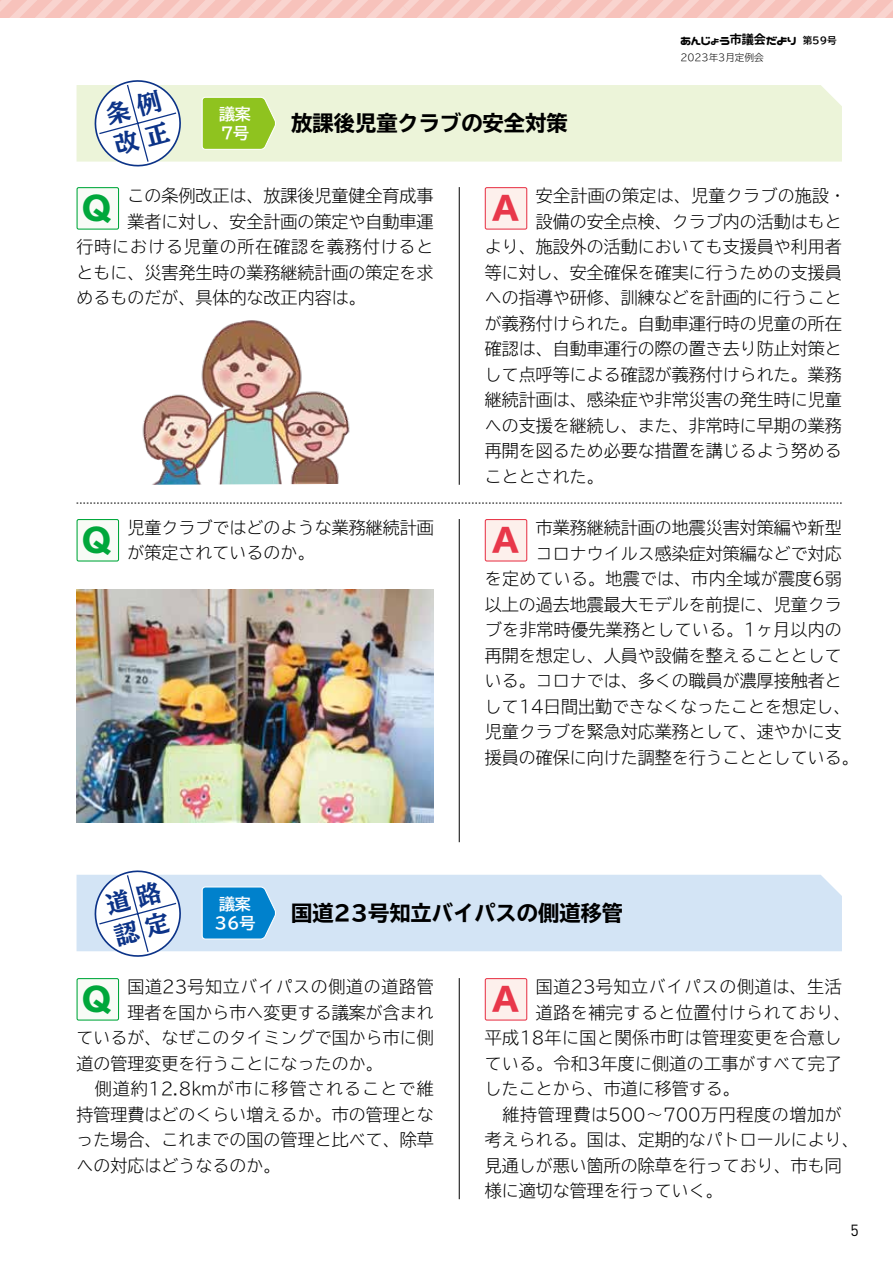
<style>
.page{position:relative;width:893px;height:1263px;background:#fff}
.page>*{position:absolute;margin:0;border:0;box-sizing:border-box;transform-origin:0 0}
.t1{font:800 31.95px "TBUD Go Std";color:#e8374a}
.t2{font:800 31.95px "TBUD Go Std";color:#00a73b}
.t3{font:800 24.15px/31.8px "TBUD Min Std";color:#0c3388}
.t4{font:700 expanded 21.3px "TBUD Go Std";color:#000}
.t5{font:300 16.95px/25.5px "TBUD Go Std Super";color:#000}
.t6{font:300 16.95px "TBUD Go Std Super";letter-spacing:.04em;color:#000}
.t7{font:300 16.95px "TBUD Go Std Super";letter-spacing:.03em;color:#000}
.t8{font:300 16.95px "TBUD Go Std Super";letter-spacing:.065em;color:#000}
.t9{font:300 16.95px "TBUD Go Std Super";letter-spacing:.05em;color:#000}
.t10{font:300 16.95px "TBUD Go Std Super";letter-spacing:.035em;color:#000}
.t11{font:700 15.9px/19.2px "TBUD Go Std";color:#fff}
.t12{font:15.9px "DINOT";color:#000}
.t13{font:13.8px "Nico Moji+";letter-spacing:-.06em;color:#000}
.t14{font:300 9.6px "TBUD Go Std Super";color:#000}
.s1{font-size:12.75px}
.s2{font-family:"TBUD Go Std";font-weight:700;font-size:9.6px}
</style>
<div class="page">
<div style="left:0;top:0;width:893px;height:17px;background:linear-gradient(to right,#f8c9c3,#f8c9c3)"></div>
<img style="left:77px;top:589px;width:357px;height:233px">
<div style="left:77px;top:875px;width:765px;height:76px;background:#d3e4f5"></div>
<svg style="left:201px;top:886px;width:76px;height:54px;background:#2693d3"></svg>
<svg style="left:89px;top:870px;width:96px;height:87px"></svg>
<div style="left:77px;top:978px;width:42px;height:42px;background:#f8fbf6;border-radius:2px"></div>
<div style="left:77px;top:978px;width:42px;height:42px;border:1px solid #00a73b;border-radius:2px"></div>
<div style="left:485px;top:978px;width:42px;height:42px;background:#fdf0ec;border-radius:2px"></div>
<div style="left:485px;top:978px;width:42px;height:42px;border:1px solid #e8374a;border-radius:2px"></div>
<hr style="left:459px;top:978px;width:1px;height:221px;background:#000">
<div style="left:77px;top:188px;width:42px;height:41px;background:#f8fbf6;border-radius:2px"></div>
<div style="left:77px;top:187px;width:42px;height:43px;border:1px solid #00a73b;border-radius:2px"></div>
<div style="left:485px;top:188px;width:42px;height:41px;background:#fdf0ec;border-radius:2px"></div>
<div style="left:485px;top:187px;width:42px;height:43px;border:1px solid #e8374a;border-radius:2px"></div>
<hr style="left:459px;top:187px;width:1px;height:298px;background:#000">
<div style="left:77px;top:85px;width:765px;height:77px;background:#ecf4d9"></div>
<svg style="left:89px;top:80px;width:96px;height:87px"></svg>
<svg style="left:201px;top:96px;width:76px;height:54px;background:#9fcb40"></svg>
<div style="left:77px;top:519px;width:42px;height:42px;background:#f8fbf6;border-radius:2px"></div>
<div style="left:77px;top:519px;width:42px;height:42px;border:1px solid #00a73b;border-radius:2px"></div>
<div style="left:485px;top:519px;width:42px;height:42px;background:#fdf0ec;border-radius:2px"></div>
<div style="left:485px;top:519px;width:42px;height:42px;border:1px solid #e8374a;border-radius:2px"></div>
<hr style="left:459px;top:519px;width:1px;height:323px;background:#000">
<svg style="left:77px;top:503px;width:765px;height:1px"></svg>
<img style="left:142px;top:320px;width:208px;height:165px">
<p class="t13" style="left:680px;top:30px;width:158px">あんじょう<span class="s1">市議会</span>だより <span class="s2">第59号</span></p>
<h2 class="t3" style="left:103px;top:100px;width:57px;rotate:-15deg">条例改正</h2>
<p class="t11" style="left:219px;top:104px;width:33px">議案<br>7号</p>
<p class="t4" style="left:291px;top:112px;width:278px">放課後児童クラブの安全対策</p>
<p class="t14" style="left:680px;top:50px;width:85px">2023年3月定例会</p>
<h1 class="t2" style="left:82px;top:191px;width:32px">Q</h1>
<p class="t5" style="left:536px;top:182px;width:312px">安全計画の策定は、児童クラブの施設・</p>
<p class="t5" style="left:128px;top:182px;width:307px">この条例改正は、放課後児童健全育成事</p>
<p class="t5" style="left:128px;top:208px;width:307px">業者に対し、安全計画の策定や自動車運</p>
<p class="t9" style="left:77px;top:233px;width:358px">行時における児童の所在確認を義務付けると</p>
<p class="t5" style="left:77px;top:259px;width:359px">ともに、災害発生時の業務継続計画の策定を求</p>
<p class="t5" style="left:77px;top:284px;width:291px">めるものだが、具体的な改正内容は。</p>
<h1 class="t1" style="left:492px;top:191px;width:28px">A</h1>
<p class="t5" style="left:536px;top:208px;width:308px">設備の安全点検、クラブ内の活動はもと</p>
<p class="t5" style="left:485px;top:233px;width:359px">より、施設外の活動においても支援員や利用者</p>
<p class="t5" style="left:485px;top:259px;width:359px">等に対し、安全確保を確実に行うための支援員</p>
<p class="t5" style="left:485px;top:284px;width:359px">への指導や研修、訓練などを計画的に行うこと</p>
<p class="t5" style="left:485px;top:310px;width:359px">が義務付けられた。自動車運行時の児童の所在</p>
<p class="t5" style="left:485px;top:336px;width:359px">確認は、自動車運行の際の置き去り防止対策と</p>
<p class="t5" style="left:485px;top:361px;width:359px">して点呼等による確認が義務付けられた。業務</p>
<p class="t5" style="left:485px;top:387px;width:359px">継続計画は、感染症や非常災害の発生時に児童</p>
<p class="t5" style="left:485px;top:412px;width:359px">への支援を継続し、また、非常時に早期の業務</p>
<p class="t5" style="left:485px;top:438px;width:359px">再開を図るため必要な措置を講じるよう努める</p>
<p class="t5" style="left:485px;top:463px;width:121px">こととされた。</p>
<p class="t5" style="left:82px;top:514px;width:353px;text-indent:46px">児童クラブではどのような業務継続計画<br><sup>Q</sup> が策定されているのか。</p>
<p class="t5" style="left:536px;top:514px;width:308px">市業務継続計画の地震災害対策編や新型</p>
<h1 class="t1" style="left:492px;top:523px;width:28px">A</h1>
<p class="t5" style="left:536px;top:540px;width:308px">コロナウイルス感染症対策編などで対応</p>
<p class="t5" style="left:485px;top:565px;width:359px">を定めている。地震では、市内全域が震度6弱</p>
<p class="t5" style="left:485px;top:591px;width:359px">以上の過去地震最大モデルを前提に、児童クラ</p>
<p class="t5" style="left:485px;top:616px;width:359px">ブを非常時優先業務としている。1ヶ月以内の</p>
<p class="t5" style="left:485px;top:642px;width:359px">再開を想定し、人員や設備を整えることとして</p>
<p class="t5" style="left:485px;top:667px;width:359px">いる。コロナでは、多くの職員が濃厚接触者と</p>
<p class="t5" style="left:485px;top:693px;width:367px">して14日間出勤できなくなったことを想定し、</p>
<p class="t5" style="left:485px;top:718px;width:359px">児童クラブを緊急対応業務として、速やかに支</p>
<p class="t5" style="left:485px;top:744px;width:376px">援員の確保に向けた調整を行うこととしている。</p>
<h2 class="t3" style="left:103px;top:890px;width:57px;rotate:-15deg">道路認定</h2>
<p class="t10" style="left:128px;top:973px;width:308px">国道23号知立バイパスの側道の道路管</p>
<p class="t5" style="left:128px;top:999px;width:308px">理者を国から市へ変更する議案が含まれ</p>
<p class="t5" style="left:77px;top:1024px;width:359px">ているが、なぜこのタイミングで国から市に側</p>
<p class="t5" style="left:77px;top:1050px;width:308px">道の管理変更を行うことになったのか。</p>
<p class="t8" style="left:77px;top:1075px;width:359px">　側道約12.8kmが市に移管されることで維</p>
<p class="t5" style="left:77px;top:1101px;width:359px">持管理費はどのくらい増えるか。市の管理とな</p>
<p class="t5" style="left:77px;top:1126px;width:359px">った場合、これまでの国の管理と比べて、除草</p>
<p class="t5" style="left:77px;top:1152px;width:206px">への対応はどうなるのか。</p>
<p class="t11" style="left:214px;top:894px;width:42px">議案<br>36号</p>
<p class="t4" style="left:291px;top:901px;width:333px">国道23号知立バイパスの側道移管</p>
<h1 class="t2" style="left:82px;top:982px;width:32px">Q</h1>
<p class="t6" style="left:536px;top:973px;width:308px">国道23号知立バイパスの側道は、生活</p>
<h1 class="t1" style="left:492px;top:982px;width:28px">A</h1>
<p class="t7" style="left:536px;top:998px;width:316px">道路を補完すると位置付けられており、</p>
<p class="t7" style="left:485px;top:1024px;width:359px">平成18年に国と関係市町は管理変更を合意し</p>
<p class="t5" style="left:485px;top:1050px;width:359px">ている。令和3年度に側道の工事がすべて完了</p>
<p class="t5" style="left:485px;top:1075px;width:257px">したことから、市道に移管する。</p>
<p class="t6" style="left:485px;top:1100px;width:359px">　維持管理費は500～700万円程度の増加が</p>
<p class="t5" style="left:485px;top:1126px;width:376px">考えられる。国は、定期的なパトロールにより、</p>
<p class="t5" style="left:485px;top:1152px;width:359px">見通しが悪い箇所の除草を行っており、市も同</p>
<p class="t5" style="left:485px;top:1177px;width:240px">様に適切な管理を行っていく。</p>
<p class="t12" style="left:850px;top:1219px;width:10px">5</p>
</div>
